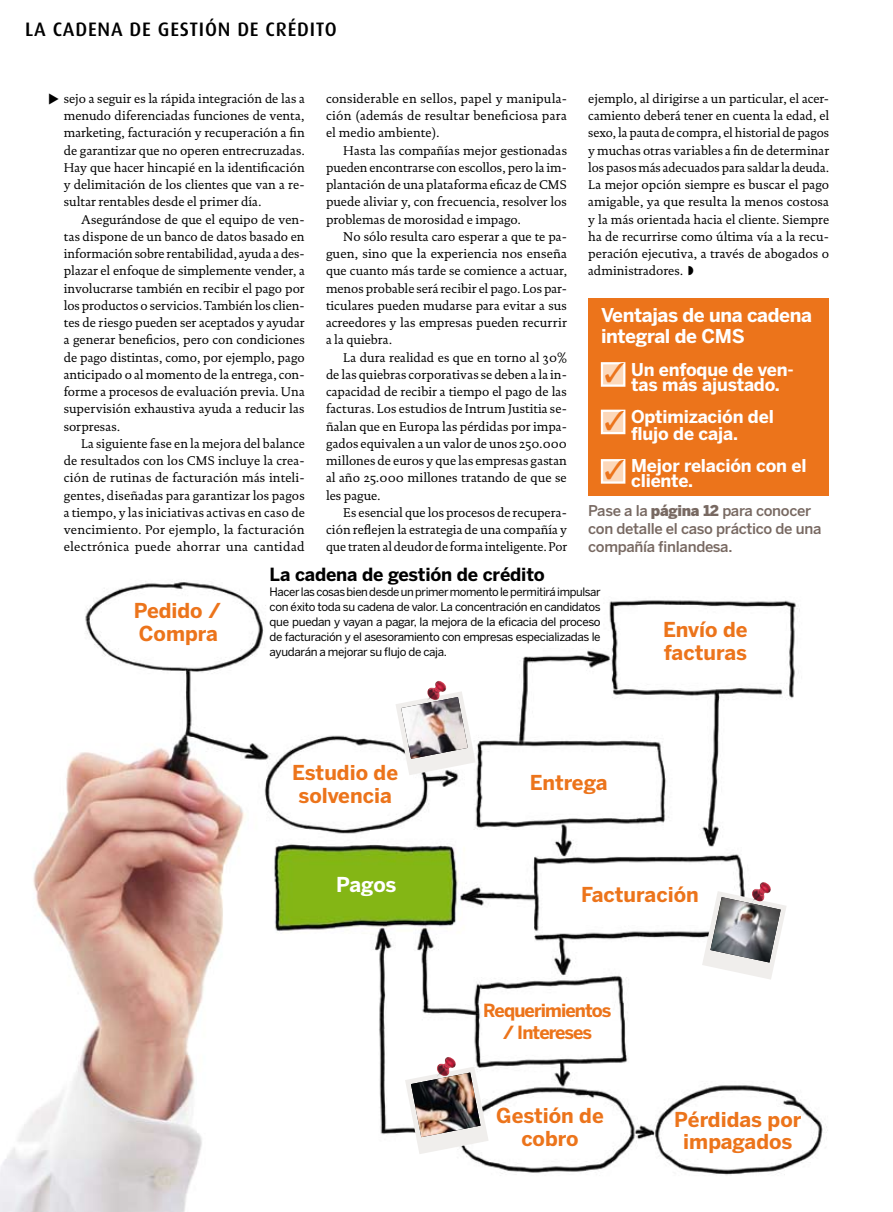
<style>
.page{position:relative;width:893px;height:1212px;background:#fff}
.page>*{position:absolute;margin:0;border:0;box-sizing:border-box;transform-origin:0 0}
.t1{font:27px/48.4px "Zapf Dingbats";color:#ec741b;text-align:justify}
.t2{font:700 20.4px/22.5px "Benton Sans";color:#ec741b;text-align:center}
.t3{font:700 20.4px "Benton Sans";letter-spacing:-.015em;color:#fff}
.t4{font:500 19.5px "Dax";letter-spacing:.04em;color:#000}
.t5{font:700 18.9px/21px "Benton Sans";letter-spacing:-.02em;color:#fff}
.t6{font:700 18px "Benton Sans";letter-spacing:-.01em;color:#000}
.t7{font:700 18px/22.5px "Benton Sans";letter-spacing:-.05em;color:#ec741b;text-align:center}
.t8{font:700 17.55px/14.9px "Benton Sans";letter-spacing:-.01em;color:#fff}
.t9{font:500 14.85px/17.9px "Benton Sans";letter-spacing:-.02em;color:#786962}
.t10{font:12.9px/17.2px "DTL Documenta ST";color:#000;text-align:justify}
.t11{font:11.55px/14.9px "Benton Sans";letter-spacing:-.03em;color:#000;text-align:justify}
.s1{font-weight:900}
</style>
<div class="page">
<div style="left:588px;top:298px;width:241px;height:197px;background:#ec741b"></div>
<img style="left:0;top:581px;width:827px;height:631px">
<div style="left:601px;top:362px;width:24px;height:25px;background:#fcd8ba;border:2px solid #fff"></div>
<div style="left:601px;top:410px;width:24px;height:24px;background:#fcd8ba;border:2px solid #fff"></div>
<div style="left:601px;top:459px;width:24px;height:25px;background:#fcd8ba;border:2px solid #fff"></div>
<svg style="left:702px;top:891px;width:85px;height:88px"></svg>
<img style="left:710px;top:897px;width:71px;height:65px">
<svg style="left:395px;top:691px;width:81px;height:84px"></svg>
<img style="left:401px;top:697px;width:67px;height:62px">
<svg style="left:405px;top:1067px;width:84px;height:87px"></svg>
<img style="left:411px;top:1072px;width:69px;height:65px">
<img style="left:426px;top:681px;width:22px;height:20px">
<img style="left:751px;top:882px;width:21px;height:20px">
<img style="left:436px;top:1057px;width:21px;height:20px">
<h3 class="t4" style="left:25px;top:19px;width:313px">LA CADENA DE GESTIÓN DE CRÉDITO</h3>
<p class="t10" style="left:64px;top:90px;width:242px">sejo a seguir es la rápida integración de las a menudo diferenciadas funciones de venta, marketing, facturación y recuperación a fin de garantizar que no operen entrecruzadas.<br>Hay que hacer hincapié en la identificación y delimitación de los clientes que van a re&shy;sultar rentables desde el primer día.</p>
<p class="t10" style="left:64px;top:210px;width:242px;text-indent:17px">Asegurándose de que el equipo de ven&shy;tas dispone de un banco de datos basado en información sobre rentabilidad, ayuda a des&shy;plazar el enfoque de simplemente vender, a involucrarse también en recibir el pago por los productos o servicios. También los clien&shy;tes de riesgo pueden ser aceptados y ayudar a generar beneficios, pero con condiciones de pago distintas, como, por ejemplo, pago anticipado o al momento de la entrega, con&shy;forme a procesos de evaluación previa. Una supervisión exhaustiva ayuda a reducir las sorpresas.</p>
<p class="t10" style="left:64px;top:435px;width:243px;text-indent:17px">La siguiente fase en la mejora del balance de resultados con los CMS incluye la crea&shy;ción de rutinas de facturación más inteli&shy;gentes, diseñadas para garantizar los pagos a tiempo, y las iniciativas activas en caso de vencimiento. Por ejemplo, la facturación electrónica puede ahorrar una cantidad</p>
<p class="t10" style="left:326px;top:90px;width:242px">considerable en sellos, papel y manipula&shy;ción (además de resultar beneficiosa para el medio ambiente).</p>
<p class="t10" style="left:326px;top:141px;width:243px;text-indent:17px">Hasta las compañías mejor gestionadas pueden encontrarse con escollos, pero la im&shy;plantación de una plataforma eficaz de CMS puede aliviar y, con frecuencia, resolver los problemas de morosidad e impago.</p>
<p class="t10" style="left:326px;top:228px;width:242px;text-indent:17px">No sólo resulta caro esperar a que te pa&shy;guen, sino que la experiencia nos enseña que cuanto más tarde se comience a actuar, menos probable será recibir el pago. Los par&shy;ticulares pueden mudarse para evitar a sus acreedores y las empresas pueden recurrir a la quiebra.</p>
<p class="t10" style="left:326px;top:348px;width:243px;text-indent:17px">La dura realidad es que en torno al 30% de las quiebras corporativas se deben a la in&shy;capacidad de recibir a tiempo el pago de las facturas. Los estudios de Intrum Justitia se&shy;ñalan que en Europa las pérdidas por impa&shy;gados equivalen a un valor de unos 250.000 millones de euros y que las empresas gastan al año 25.000 millones tratando de que se les pague.</p>
<p class="t10" style="left:326px;top:504px;width:243px;text-indent:17px">Es esencial que los procesos de recupera&shy;ción reflejen la estrategia de una compañía y que traten al deudor de forma inteligente. Por</p>
<p class="t10" style="left:588px;top:90px;width:243px">ejemplo, al dirigirse a un particular, el acer&shy;camiento deberá tener en cuenta la edad, el sexo, la pauta de compra, el historial de pagos y muchas otras variables a fin de determinar los pasos más adecuados para saldar la deuda.<br>La mejor opción siempre es buscar el pago amigable, ya que resulta la menos costosa y la más orientada hacia el cliente. Siempre ha de recurrirse como última vía a la recu&shy;peración ejecutiva, a través de abogados o administradores.</p>
<h3 class="t5" style="left:601px;top:305px;width:212px">Ventajas de una cadena integral de CMS</h3>
<h3 class="t8" style="left:631px;top:362px;width:164px">Un enfoque de ven&shy;tas más ajustado.</h3>
<h3 class="t8" style="left:631px;top:408px;width:144px;line-height:17.2px">Optimización del flujo de caja.</h3>
<h3 class="t8" style="left:631px;top:459px;width:177px">Mejor relación con el cliente.</h3>
<h1 class="t1" style="left:604px;top:349px;width:9px">✓ ✓ ✓</h1>
<p class="t9" style="left:588px;top:502px;width:235px">Pase a la <span class="s1">página 12</span> para conocer con detalle el caso práctico de una compañía finlandesa.</p>
<h2 class="t2" style="left:134px;top:600px;width:89px;text-align:left">Pedido /<br>Compra</h2>
<h3 class="t6" style="left:270px;top:564px;width:277px">La cadena de gestión de crédito</h3>
<p class="t11" style="left:270px;top:585px;width:333px">Hacer las cosas bien desde un primer momento le permitirá impulsar con éxito toda su cadena de valor. La concentración en candidatos que puedan y vayan a pagar, la mejora de la eficacia del proceso de facturación y el asesoramiento con empresas especializadas le ayudarán a mejorar su flujo de caja.</p>
<h2 class="t2" style="left:292px;top:762px;width:107px">Estudio de solvencia</h2>
<h2 class="t2" style="left:530px;top:772px;width:79px">Entrega</h2>
<h2 class="t2" style="left:663px;top:619px;width:86px;text-align:left">Envío de facturas</h2>
<h2 class="t3" style="left:336px;top:872px;width:62px">Pagos</h2>
<h2 class="t2" style="left:581px;top:883px;width:119px">Facturación</h2>
<h3 class="t7" style="left:483px;top:999px;width:130px">Requerimientos / Intereses</h3>
<h2 class="t2" style="left:496px;top:1105px;width:109px">Gestión de cobro</h2>
<h2 class="t2" style="left:674px;top:1108px;width:129px">Pérdidas por impagados</h2>
</div>
